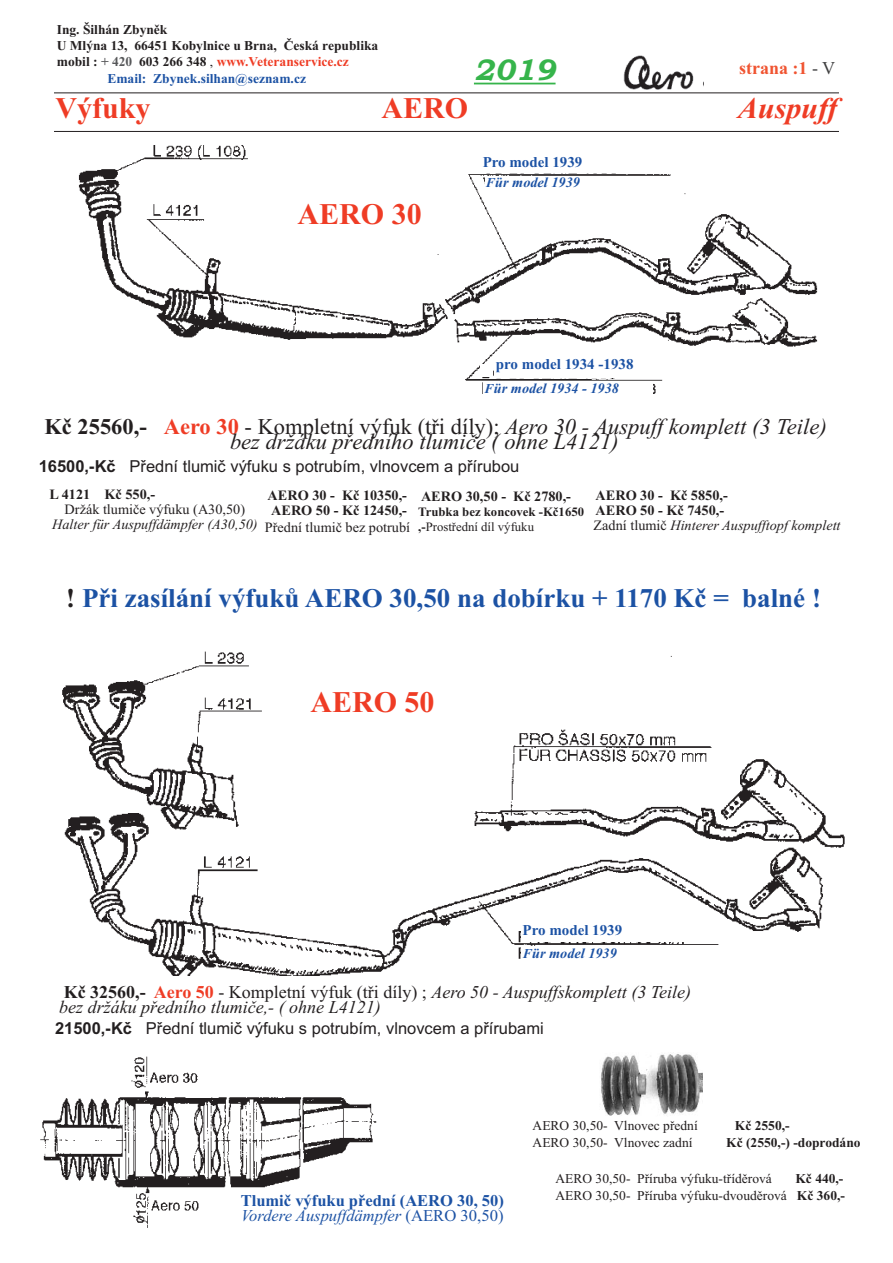
<style>
.page{position:relative;width:893px;height:1263px;background:#fff}
.page>*{position:absolute;margin:0;border:0;box-sizing:border-box;transform-origin:0 0}
.t1{font:700 30px "Times New Roman";color:#ef3c25}
.t2{font:italic 700 30px "Times New Roman";color:#ef3c25}
.t3{font:italic 700 30px "Bookman Old Style";color:#36b44b}
.t4{font:700 27px "Times New Roman";color:#1c52a4}
.t5{font:italic 22.5px "Times New Roman";color:#231f20}
.t6{font:italic 18px/15px "Times New Roman";color:#231f20}
.t7{font:700 18px "Times New Roman";color:#f05431}
.t8{font:16.5px "Arial";color:#231f20}
.t9{font:700 16.5px/15px "Times New Roman";color:#1c52a4}
.t10{font:700 15px "Times New Roman";color:#1c52a4}
.t11{font:700 14.25px/15px "Times New Roman";color:#231f20}
.t12{font:14.25px "Times New Roman";color:#231f20}
.t13{font:italic 700 14.25px "Times New Roman";color:#1c52a4}
.t14{font:italic 14.25px "Times New Roman";color:#231f20}
.t15{font:13.5px/16.2px "Times New Roman";color:#231f20;text-align:right}
.t16{font:700 13.5px "Times New Roman";color:#231f20}
.t17{font:700 13.5px "Times New Roman";color:#ef3c25}
.t18{font:700 13.5px "Times New Roman";color:#1c52a4}
.t19{font:700 12.75px/15px "Times New Roman";color:#231f20}
.s1{color:#231f20}
.s2{color:#57585a}
.s3{font-weight:400;color:#231f20}
.s4{font-weight:400;color:#3e3e3f}
.s5{font-size:13.5px}
.s6{font-weight:700;font-style:normal}
.s7{font-weight:700;font-style:normal;color:#ef3c25}
.s8{font-style:normal}
.s9{font-weight:700}
.s10{font-weight:400}
.s11{font-weight:400;font-style:italic}
</style>
<div class="page">
<hr style="left:54px;top:92px;width:785px;height:1px;background:#231f20">
<img style="left:78px;top:145px;width:740px;height:249px">
<div style="left:296px;top:202px;width:139px;height:44px;background:#fff"></div>
<img style="left:62px;top:651px;width:783px;height:324px">
<div style="left:309px;top:690px;width:142px;height:47px;background:#fff"></div>
<img style="left:40px;top:1056px;width:337px;height:172px">
<div style="left:214px;top:1193px;width:317px;height:40px;background:#fff"></div>
<div style="left:481px;top:156px;width:141px;height:17px;background:#fff"></div>
<div style="left:485px;top:176px;width:178px;height:19px;background:#fff"></div>
<div style="left:480px;top:364px;width:12px;height:13px;background:#fff"></div>
<div style="left:494px;top:358px;width:149px;height:20px;background:#fff"></div>
<div style="left:483px;top:381px;width:170px;height:21px;background:#fff"></div>
<div style="left:521px;top:923px;width:173px;height:18px;background:#fff"></div>
<div style="left:522px;top:947px;width:199px;height:19px;background:#fff"></div>
<img style="left:623px;top:56px;width:71px;height:34px">
<hr style="left:54px;top:131px;width:785px;height:1px;background:#231f20">
<img style="left:601px;top:1054px;width:101px;height:62px">
<hr style="left:474px;top:83px;width:82px;height:1px;background:#36b44b">
<p class="t16" style="left:57px;top:21px;width:112px">Ing. Šilhán Zbyněk</p>
<p class="t16" style="left:57px;top:38px;width:323px">U Mlýna 13, 66451 Kobylnice u Brna, Česká republika</p>
<p class="t17" style="left:57px;top:54px;width:294px"><span class="s1">mobil :</span> <span class="s2">+ 420</span> <span class="s1">603 266 348</span> <span class="s3">,</span> www.Veteranservice.cz</p>
<p class="t18" style="left:107px;top:70px;width:200px">Email: Zbynek.silhan@seznam.cz</p>
<h1 class="t3" style="left:474px;top:52px;width:83px">2019</h1>
<p class="t7" style="left:739px;top:57px;width:98px">strana :1 <span class="s4">- V</span></p>
<h1 class="t1" style="left:55px;top:90px;width:97px">Výfuky</h1>
<h1 class="t1" style="left:381px;top:90px;width:88px">AERO</h1>
<h1 class="t2" style="left:738px;top:90px;width:101px">Auspuff</h1>
<h1 class="t1" style="left:298px;top:196px;width:126px">AERO 30</h1>
<p class="t10" style="left:483px;top:153px;width:101px">Pro model 1939</p>
<p class="t13" style="left:486px;top:174px;width:95px"><span class="s5">F</span>ür model 1939</p>
<p class="t10" style="left:496px;top:355px;width:139px">pro model 1934 -1938</p>
<p class="t13" style="left:485px;top:379px;width:136px"><span class="s5">F</span>ür model 1934 - 1938</p>
<h3 class="t5" style="left:44px;top:413px;width:784px"><span class="s6">Kč 25560,-</span> <span class="s7">Aero 30</span> <span class="s8">- Kompletní výfuk (tři díly);</span> Aero 30 - Auspuff komplett (3 Teile)</h3>
<h3 class="t5" style="left:230px;top:428px;width:390px">bez držáku předního tlumiče ( ohne L4121)</h3>
<p class="t8" style="left:39px;top:457px;width:482px"><span class="s9">16500,-Kč</span> Přední tlumič výfuku s potrubím, vlnovcem a přírubou</p>
<p class="t11" style="left:49px;top:486px;width:107px">L 4121 Kč 550,-</p>
<p class="t12" style="left:65px;top:501px;width:182px">Držák tlumiče výfuku (A30,50)</p>
<p class="t14" style="left:52px;top:516px;width:207px">Halter für Auspuffdämpfer (A30,50)</p>
<p class="t11" style="left:268px;top:488px;width:141px">AERO 30 - Kč 10350,-<br>AERO 50 - Kč 12450,-</p>
<p class="t12" style="left:265px;top:519px;width:147px">Přední tlumič bez potrubí</p>
<p class="t11" style="left:594px;top:488px;width:248px">AERO 30 - Kč 5850,-<br>AERO 50 - Kč 7450,-<br><span class="s10">Zadní tlumič</span> <span class="s11">Hinterer Auspufftopf komplett</span></p>
<p class="t11" style="left:421px;top:489px;width:152px">AERO 30,50 - Kč 2780,-</p>
<p class="t19" style="left:418px;top:504px;width:167px">Trubka bez koncovek -Kč1650 ,-<span class="s10">Prostřední díl výfuku</span></p>
<h2 class="t4" style="left:66px;top:581px;width:756px"><span class="s1">!</span> Při zasílání výfuků AERO 30,50 na dobírku + 1170 Kč = balné !</h2>
<h1 class="t1" style="left:310px;top:684px;width:126px">AERO 50</h1>
<p class="t10" style="left:523px;top:921px;width:101px">Pro model 1939</p>
<p class="t13" style="left:523px;top:944px;width:95px"><span class="s5">F</span>ür model 1939</p>
<p class="t6" style="left:59px;top:984px;width:633px"><span class="s6">Kč 32560,-</span> <span class="s7">Aero 50</span> <span class="s8">- Kompletní výfuk (tři díly) ;</span> Aero 50 - Auspuffskomplett (3 Teile) bez držáku předního tlumiče,- ( ohne L4121)</p>
<p class="t8" style="left:55px;top:1019px;width:490px"><span class="s9">21500,-Kč</span> Přední tlumič výfuku s potrubím, vlnovcem a přírubami</p>
<p class="t9" style="left:241px;top:1193px;width:265px">Tlumič výfuku přední (AERO 30, 50)<br><span class="s11">Vordere Auspuffdämpfer</span> <span class="s10">(AERO 30,50)</span></p>
<p class="t15" style="left:533px;top:1117px;width:167px">AERO 30,50- Vlnovec přední</p>
<p class="t16" style="left:735px;top:1118px;width:56px">Kč 2550,-</p>
<p class="t15" style="left:533px;top:1134px;width:161px">AERO 30,50- Vlnovec zadní</p>
<p class="t16" style="left:726px;top:1134px;width:136px">Kč (2550,-) -doprodáno</p>
<p class="t15" style="left:555px;top:1171px;width:291px"><span class="s9">Kč 440,-<br></span>AERO 30,50- Příruba výfuku-dvouděrová <span class="s9">Kč 360,-</span></p>
<p class="t15" style="left:555px;top:1171px;width:218px">AERO 30,50- Příruba výfuku-tříděrová</p>
</div>
